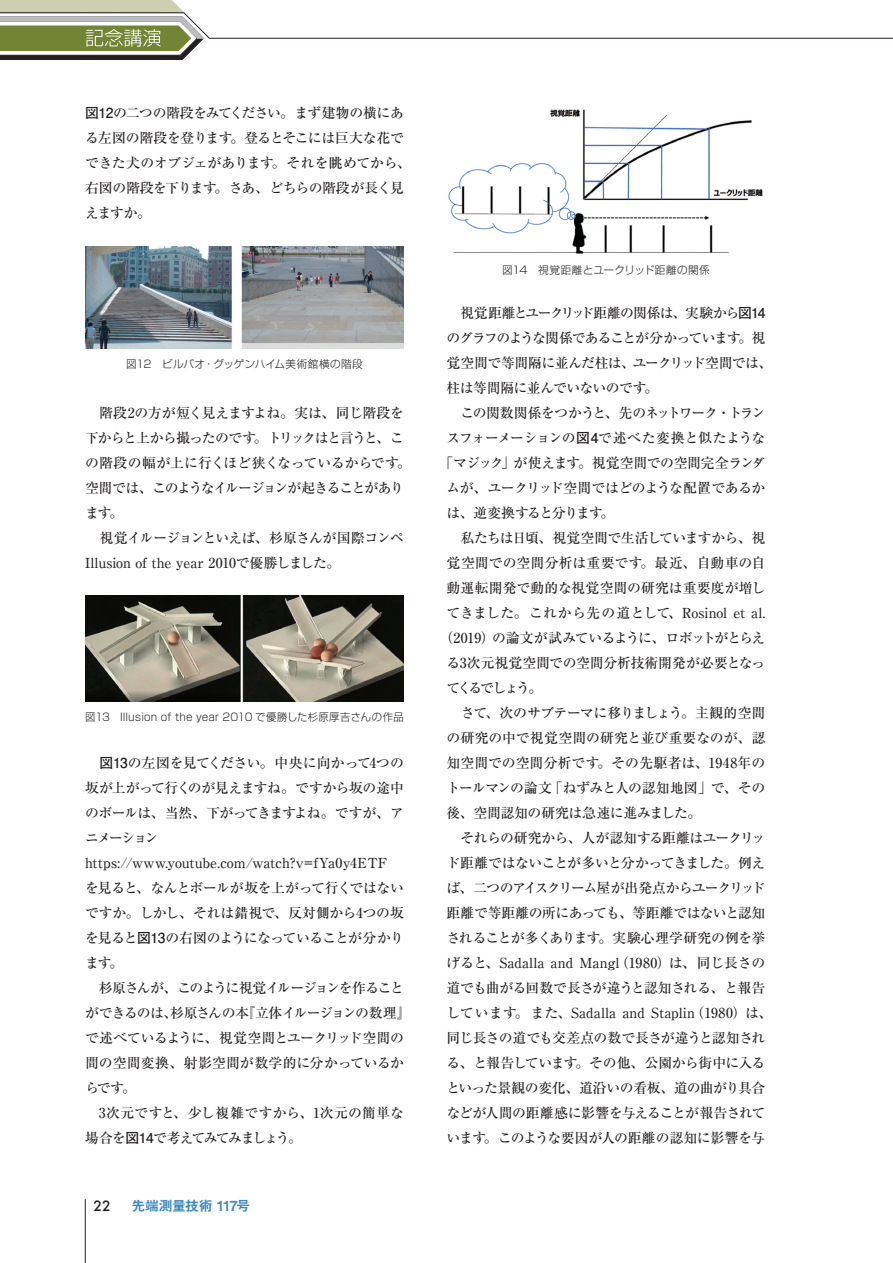
<style>
.page{position:relative;width:893px;height:1263px;background:#fff}
.page>*{position:absolute;margin:0;border:0;box-sizing:border-box;transform-origin:0 0}
.t1{font:500 13.8px/25px "Ryumin Pro";letter-spacing:-.025em;color:#231f20}
.t2{font:500 13.8px "Ryumin Pro";letter-spacing:.01em;color:#231f20}
.t3{font:500 13.8px "Ryumin Pro";letter-spacing:.005em;color:#231f20}
.t4{font:500 13.8px "Ryumin Pro";color:#231f20}
.t5{font:500 13.8px "Ryumin Pro";letter-spacing:-.055em;color:#231f20}
.t6{font:500 13.8px "Ryumin Pro";letter-spacing:-.08em;color:#231f20}
.t7{font:500 13.8px "Ryumin Pro";letter-spacing:-.05em;color:#231f20}
.t8{font:500 13.8px "Ryumin Pro";letter-spacing:-.065em;color:#231f20}
.t9{font:500 13.8px "Ryumin Pro";letter-spacing:-.06em;color:#231f20}
.t10{font:500 13.8px "Ryumin Pro";letter-spacing:-.045em;color:#231f20}
.t11{font:500 13.8px "Ryumin Pro";letter-spacing:-.07em;color:#231f20}
.t12{font:13.8px "Midashi Go Pro MB31";letter-spacing:-.04em;color:#3a88bf}
.t13{font:500 13.8px "Ryumin Pro";letter-spacing:-.16em;color:#231f20}
.t14{font:500 13.8px "Futura";color:#231f20}
.t15{font:300 10.65px "Shin Go Pro";letter-spacing:.02em;color:#231f20}
.s1{font-family:"Futo Go B101 Pro";font-weight:700}
</style>
<div class="page">
<hr style="left:85px;top:1199px;width:1px;height:64px;background:#231f20">
<svg style="left:0;top:0;width:893px;height:60px"></svg>
<img style="left:85px;top:247px;width:319px;height:102px">
<img style="left:85px;top:595px;width:319px;height:107px">
<img style="left:448px;top:109px;width:315px;height:145px">
<p class="t1" style="left:85px;top:100px;width:327px"><span class="s1">図12</span>の二つの階段をみてください。まず建物の横にある左図の階段を登ります。登るとそこには巨大な花でできた犬のオブジェがあります。それを眺めてから、右図の階段を下ります。さあ、どちらの階段が長く見えますか。</p>
<p class="t15" style="left:126px;top:355px;width:238px">図12　ビルバオ・グッゲンハイム美術館横の階段</p>
<p class="t1" style="left:85px;top:400px;width:327px">　階段2の方が短く見えますよね。実は、同じ階段を下からと上から撮ったのです。トリックはと言うと、この階段の幅が上に行くほど狭くなっているからです。空間では、このようなイルージョンが起きることがあります。<br>　視覚イルージョンといえば、杉原さんが国際コンペ<br>Illusion of the year 2010で優勝しました。</p>
<p class="t15" style="left:85px;top:708px;width:320px">図13　Illusion of the year 2010 で優勝した杉原厚吉さんの作品</p>
<p class="t1" style="left:85px;top:749px;width:327px;text-indent:14px"><span class="s1">図13</span>の左図を見てください。中央に向かって4つの坂が上がって行くのが見えますね。ですから坂の途中のボールは、当然、下がってきますよね。ですが、アニメーションhttps://www.youtube.com/watch?v=fYa0y4ETF<br>を見ると、なんとボールが坂を上がって行くではないですか。しかし、それは錯視で、反対側から4つの坂を見ると<span class="s1">図13</span>の右図のようになっていることが分かります。<br>　杉原さんが、このように視覚イルージョンを作ることができるのは、杉原さんの本『立体イルージョンの数理』で述べているように、視覚空間とユークリッド空間の間の空間変換、射影空間が数学的に分かっているからです。<br>　3次元ですと、少し複雑ですから、1次元の簡単な場合を<span class="s1">図14</span>で考えてみてみましょう。</p>
<p class="t14" style="left:94px;top:1196px;width:19px">22</p>
<p class="t12" style="left:132px;top:1194px;width:120px">先端測量技術 117号</p>
<p class="t15" style="left:502px;top:261px;width:209px">図14　視覚距離とユークリッド距離の関係</p>
<p class="t8" style="left:446px;top:302px;width:320px">　視覚距離とユークリッド距離の関係は、実験から<span class="s1">図14</span></p>
<p class="t6" style="left:446px;top:327px;width:320px">のグラフのような関係であることが分かっています。視</p>
<p class="t1" style="left:446px;top:350px;width:327px">覚空間で等間隔に並んだ柱は、ユークリッド空間では、</p>
<p class="t1" style="left:446px;top:375px;width:213px">柱は等間隔に並んでいないのです。</p>
<p class="t9" style="left:446px;top:402px;width:320px">　この関数関係をつかうと、先のネットワーク・トラン</p>
<p class="t1" style="left:446px;top:425px;width:320px">スフォーメーションの<span class="s1">図4</span>で述べた変換と似たような</p>
<p class="t1" style="left:440px;top:450px;width:327px">「マジック」が使えます。視覚空間での空間完全ランダ</p>
<p class="t1" style="left:446px;top:475px;width:320px">ムが、ユークリッド空間ではどのような配置であるか</p>
<p class="t11" style="left:446px;top:502px;width:169px">は、逆変換すると分ります。</p>
<p class="t7" style="left:446px;top:527px;width:320px">　私たちは日頃、視覚空間で生活していますから、視</p>
<p class="t2" style="left:446px;top:552px;width:320px">覚空間での空間分析は重要です。最近、自動車の自</p>
<p class="t2" style="left:446px;top:577px;width:320px">動運転開発で動的な視覚空間の研究は重要度が増し</p>
<p class="t3" style="left:446px;top:602px;width:320px">てきました。これから先の道として、Rosinol et al.</p>
<p class="t5" style="left:440px;top:627px;width:327px">（2019）の論文が試みているように、ロボットがとらえ</p>
<p class="t1" style="left:446px;top:650px;width:320px">る3次元視覚空間での空間分析技術開発が必要となっ</p>
<p class="t13" style="left:446px;top:677px;width:97px">てくるでしょう。</p>
<p class="t1" style="left:446px;top:699px;width:320px">　さて、次のサブテーマに移りましょう。主観的空間</p>
<p class="t4" style="left:446px;top:727px;width:320px">の研究の中で視覚空間の研究と並び重要なのが、認</p>
<p class="t2" style="left:446px;top:752px;width:320px">知空間での空間分析です。その先駆者は、1948年の</p>
<p class="t1" style="left:446px;top:774px;width:320px">トールマンの論文「ねずみと人の認知地図」で、その</p>
<p class="t1" style="left:446px;top:799px;width:256px">後、空間認知の研究は急速に進みました。</p>
<p class="t1" style="left:446px;top:824px;width:320px">　それらの研究から、人が認知する距離はユークリッ</p>
<p class="t1" style="left:446px;top:849px;width:320px">ド距離ではないことが多いと分かってきました。例え</p>
<p class="t6" style="left:446px;top:877px;width:320px">ば、二つのアイスクリーム屋が出発点からユークリッド</p>
<p class="t1" style="left:446px;top:899px;width:320px">距離で等距離の所にあっても、等距離ではないと認知</p>
<p class="t1" style="left:446px;top:924px;width:320px">されることが多くあります。実験心理学研究の例を挙</p>
<p class="t4" style="left:446px;top:952px;width:320px">げると、Sadalla and Mangl（1980）は、同じ長さの</p>
<p class="t10" style="left:446px;top:977px;width:320px">道でも曲がる回数で長さが違うと認知される、と報告</p>
<p class="t3" style="left:446px;top:1002px;width:327px">しています。また、Sadalla and Staplin（1980）は、</p>
<p class="t5" style="left:446px;top:1027px;width:320px">同じ長さの道でも交差点の数で長さが違うと認知され</p>
<p class="t7" style="left:446px;top:1052px;width:320px">る、と報告しています。その他、公園から街中に入る</p>
<p class="t1" style="left:446px;top:1074px;width:320px">といった景観の変化、道沿いの看板、道の曲がり具合</p>
<p class="t1" style="left:446px;top:1099px;width:320px">などが人間の距離感に影響を与えることが報告されて</p>
<p class="t1" style="left:446px;top:1124px;width:320px">います。このような要因が人の距離の認知に影響を与</p>
</div>
